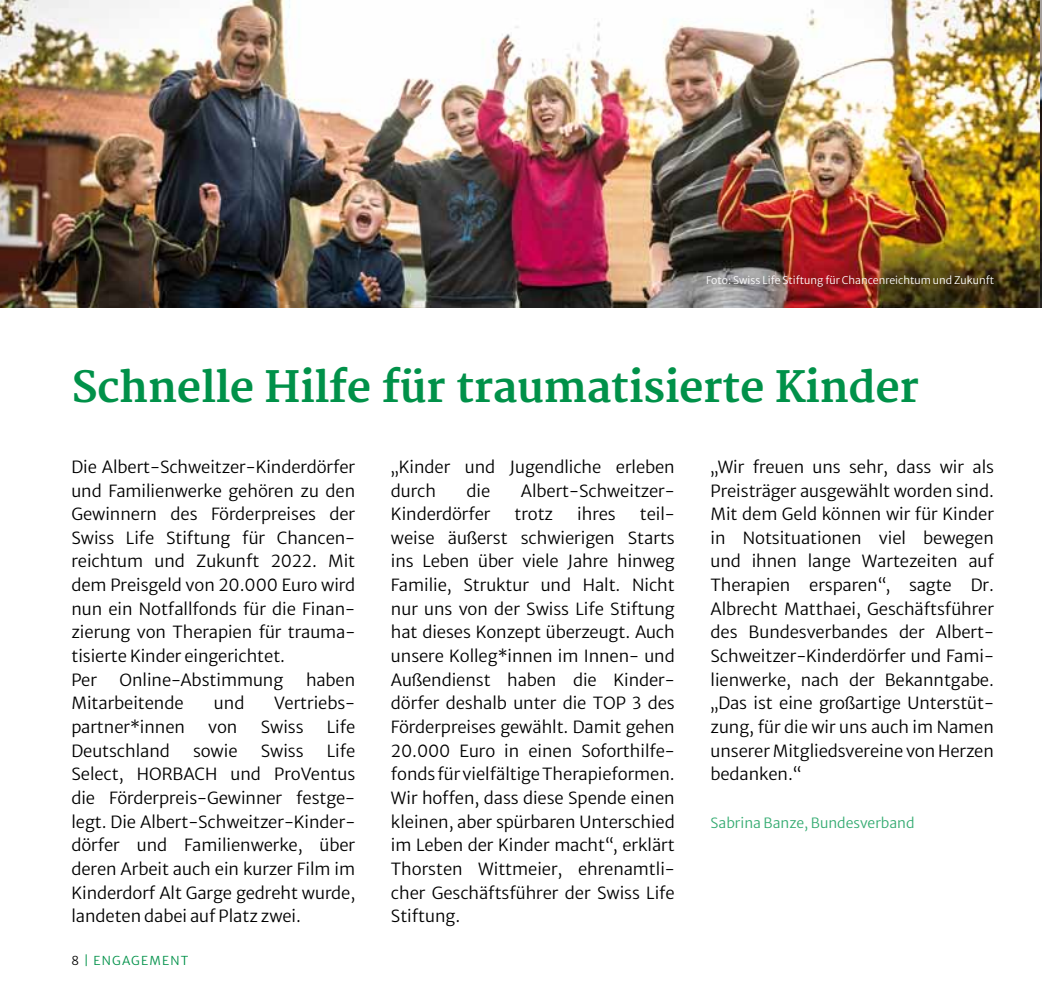
<style>
.page{position:relative;width:1042px;height:993px;background:#fff}
.page>*{position:absolute;margin:0;border:0;box-sizing:border-box;transform-origin:0 0}
.t1{font:700 42px "Merriweather";letter-spacing:-.01em;color:#009149}
.t2{font:300 16.62px/23.6px "Merriweather Sans";letter-spacing:-.005em;color:#000;text-align:justify}
.t3{font:300 14px "Merriweather Sans";color:#34ab71}
.t4{font:300 12.25px "Merriweather Sans";letter-spacing:.1em;color:#009149}
.t5{font:300 10.5px "Merriweather Sans";color:#fff}
.s1{color:#000}
</style>
<div class="page">
<img style="left:0;top:0;width:1042px;height:307px">
<p class="t5" style="left:706px;top:271px;width:290px">Foto: Swiss Life Stiftung für Chancenreichtum und Zukunft</p>
<h1 class="t1" style="left:71px;top:362px;width:849px">Schnelle Hilfe für traumatisierte Kinder</h1>
<p class="t2" style="left:71px;top:453px;width:285px;text-align:left">Die Albert-Schweitzer-Kinderdörfer und Familienwerke gehören zu den<br>Gewinnern des Förderpreises der<br>Swiss Life Stiftung für Chancen&shy;reichtum und Zukunft 2022. Mit dem Preisgeld von 20.000 Euro wird nun ein Notfallfonds für die Finan&shy;zierung von Therapien für trauma&shy;tisierte Kinder eingerichtet.<br>Per</p>
<p class="t2" style="left:120px;top:665px;width:165px">Online-Abstimmung</p>
<p class="t2" style="left:306px;top:665px;width:51px">haben</p>
<p class="t2" style="left:71px;top:689px;width:114px">Mitarbeitende</p>
<p class="t2" style="left:214px;top:689px;width:32px">und</p>
<p class="t2" style="left:274px;top:689px;width:82px">Vertriebs-</p>
<p class="t2" style="left:71px;top:713px;width:115px">partner*innen</p>
<p class="t2" style="left:208px;top:713px;width:31px">von</p>
<p class="t2" style="left:261px;top:713px;width:44px">Swiss</p>
<p class="t2" style="left:327px;top:713px;width:30px">Life</p>
<p class="t2" style="left:71px;top:736px;width:100px">Deutschland</p>
<p class="t2" style="left:193px;top:736px;width:46px">sowie</p>
<p class="t2" style="left:261px;top:736px;width:44px">Swiss</p>
<p class="t2" style="left:71px;top:736px;width:285px;text-indent:255px">Life Select, HORBACH und ProVentus die Förderpreis-Gewinner festge&shy;legt. Die Albert-Schweitzer-Kinder&shy;dörfer und Familienwerke, über deren Arbeit auch ein kurzer Film im Kinderdorf Alt Garge gedreht wurde, landeten dabei auf Platz zwei.</p>
<p class="t4" style="left:71px;top:949px;width:119px"><span class="s1">8</span> | ENGAGEMENT</p>
<p class="t2" style="left:391px;top:453px;width:285px">„Kinder und Jugendliche erleben durch</p>
<p class="t2" style="left:467px;top:476px;width:25px">die</p>
<p class="t2" style="left:521px;top:476px;width:155px">Albert-Schweitzer-</p>
<p class="t2" style="left:391px;top:500px;width:101px">Kinderdörfer</p>
<p class="t2" style="left:514px;top:500px;width:40px">trotz</p>
<p class="t2" style="left:577px;top:500px;width:40px">ihres</p>
<p class="t2" style="left:391px;top:500px;width:285px;text-indent:249px">teil&shy;weise äußerst schwierigen Starts ins Leben über viele Jahre hinweg Familie, Struktur und Halt. Nicht nur uns von der Swiss Life Stiftung hat dieses Konzept überzeugt. Auch unsere Kolleg*innen im Innen- und Außendienst haben die Kinder&shy;dörfer deshalb unter die TOP 3 des Förderpreises gewählt. Damit gehen 20.000 Euro in einen Soforthilfe&shy;fonds für vielfältige Therapieformen.<br>Wir hoffen, dass diese Spende einen kleinen, aber spürbaren Unterschied im Leben der Kinder macht“, erklärt Thorsten Wittmeier, ehrenamtli&shy;cher Geschäftsführer der Swiss Life Stiftung.</p>
<p class="t2" style="left:710px;top:453px;width:285px">„Wir freuen uns sehr, dass wir als Preisträger ausgewählt worden sind.<br>Mit dem Geld können wir für Kinder in Notsituationen viel bewegen und ihnen lange Wartezeiten auf Therapien ersparen“, sagte Dr.<br>Albrecht Matthaei, Geschäftsführer des Bundesverbandes der Albert-Schweitzer-Kinderdörfer und Fami&shy;lienwerke, nach der Bekanntgabe. „Das ist eine großartige Unterstüt&shy;zung, für die wir uns auch im Namen unserer Mitgliedsvereine von Herzen bedanken.“</p>
<p class="t3" style="left:710px;top:810px;width:205px">Sabrina Banze, Bundesverband</p>
</div>
